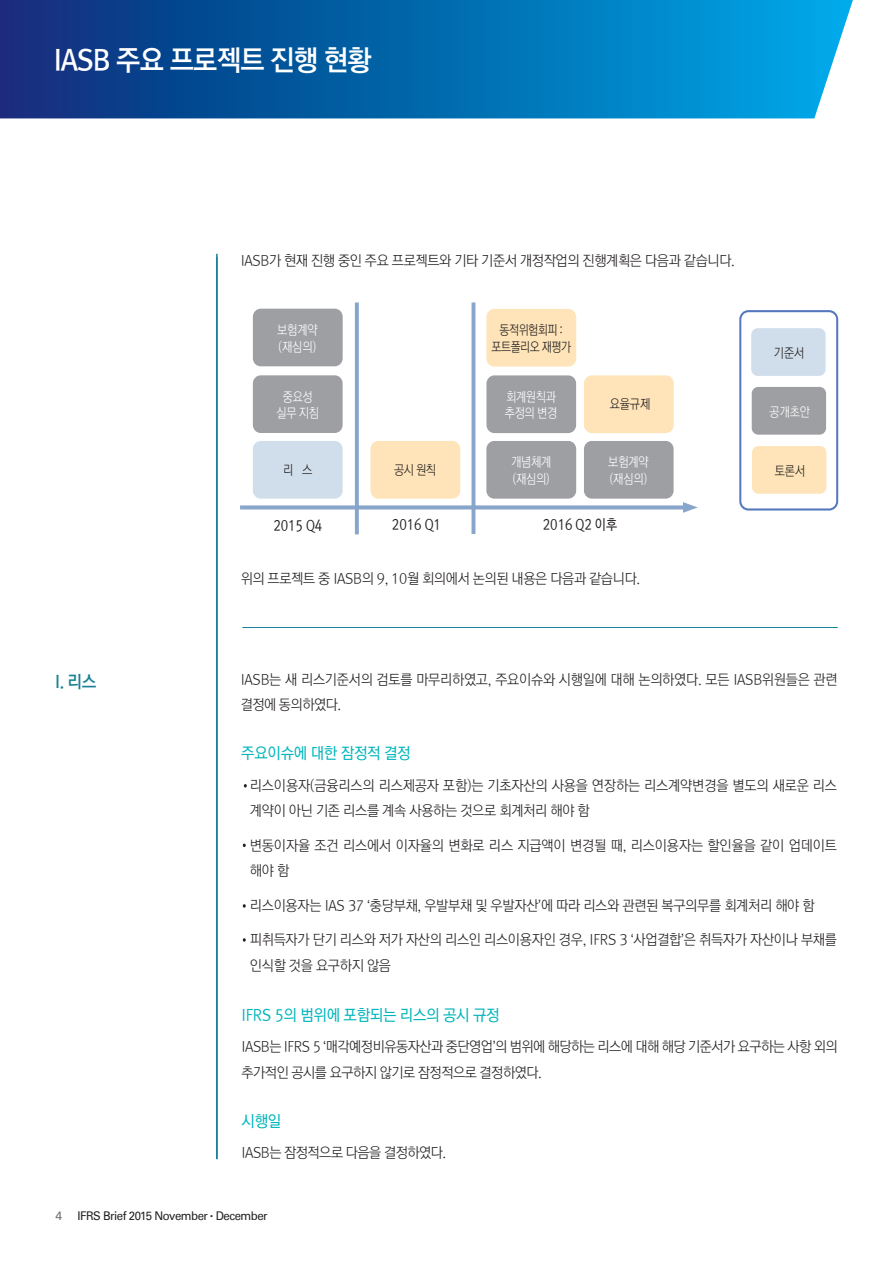
<style>
.page{position:relative;width:893px;height:1263px;background:#fff}
.page>*{position:absolute;margin:0;border:0;box-sizing:border-box;transform-origin:0 0}
.t1{font:28.5px "Rix Go B";letter-spacing:-.03em;color:#fff;scale:.95 1}
.t2{font:17.25px "Rix Go B";color:#1a8196;scale:.95 1}
.t3{font:15.75px "Rix Go M";letter-spacing:-.02em;color:#00b6bc;scale:.95 1}
.t4{font:14.25px/25.5px "Rix Go L";letter-spacing:-.02em;color:#231f20;scale:.95 1}
.t5{font:14.25px "Rix Go M";letter-spacing:-.01em;color:#231f20;scale:.87 1}
.t6{font:13.05px/16.6px "Rix Go L";letter-spacing:-.03em;color:#fff;scale:.87 1}
.t7{font:13.05px "Rix Go L";letter-spacing:-.04em;color:#231f20;scale:.87 1}
.t8{font:13.05px/16.6px "Rix Go L";letter-spacing:-.04em;color:#231f20;text-align:center;scale:.85 1}
.t9{font:12px "Univers 55 Roman";letter-spacing:-.04em;color:#231f20;scale:.95 1}
.t10{font:12px "Univers 55 Roman";color:#6c6d70}
.t11{font:3px "YDIYGO120 KSCPC EUC H";color:#231f20}
.s1{font-family:"Arial"}
</style>
<div class="page">
<hr style="left:216px;top:254px;width:2px;height:905px;background:#1a8196">
<svg style="left:0;top:0;width:853px;height:118px;background:#096baf"></svg>
<div style="left:486px;top:441px;width:90px;height:58px;background:#9d9fa2;border-radius:8px"></div>
<div style="left:486px;top:309px;width:90px;height:58px;background:#fee4b8;border-radius:8px"></div>
<div style="left:584px;top:375px;width:90px;height:58px;background:#fee4b8;border-radius:8px"></div>
<div style="left:253px;top:309px;width:90px;height:57px;background:#9d9fa2;border-radius:8px"></div>
<div style="left:584px;top:441px;width:90px;height:58px;background:#9d9fa2;border-radius:8px"></div>
<div style="left:253px;top:441px;width:90px;height:58px;background:#d0deeb;border-radius:8px"></div>
<div style="left:370px;top:441px;width:90px;height:58px;background:#fee4b8;border-radius:8px"></div>
<div style="left:752px;top:446px;width:74px;height:48px;background:#fee4b8;border-radius:7px"></div>
<svg style="left:240px;top:505px;width:443px;height:4px;background:#94aed1"></svg>
<svg style="left:355px;top:302px;width:4px;height:232px"></svg>
<svg style="left:471px;top:302px;width:4px;height:232px"></svg>
<svg style="left:683px;top:502px;width:15px;height:11px"></svg>
<div style="left:751px;top:328px;width:75px;height:48px;background:#d0deeb;border-radius:7px"></div>
<div style="left:752px;top:387px;width:74px;height:48px;background:#9d9fa2;border-radius:7px"></div>
<div style="left:253px;top:375px;width:90px;height:58px;background:#9d9fa2;border-radius:8px"></div>
<div style="left:739px;top:310px;width:99px;height:200px;border:2px solid #5679bd;border-radius:8px"></div>
<div style="left:486px;top:375px;width:90px;height:58px;background:#9d9fa2;border-radius:8px"></div>
<hr style="left:242px;top:627px;width:596px;height:1px;background:#1a8196">
<svg style="left:243px;top:904px;width:3px;height:4px"></svg>
<svg style="left:243px;top:938px;width:3px;height:4px"></svg>
<h1 class="t1" style="left:54px;top:43px;width:336px">IASB 주요 프로젝트 진행 현황</h1>
<p class="t2" style="left:55px;top:672px;width:45px">I. 리스</p>
<p class="t4" style="left:241px;top:248px;width:522px">IASB가 현재 진행 중인 주요 프로젝트와 기타 기준서 개정작업의 진행계획은 다음과 같습니다.</p>
<p class="t6" style="left:277px;top:322px;width:48px">보험계약 (재심의)</p>
<p class="t8" style="left:492px;top:322px;width:95px">동적위험회피 : 포트폴리오 재평가</p>
<p class="t6" style="left:277px;top:388px;width:50px;text-align:center">중요성 실무 지침</p>
<p class="t6" style="left:505px;top:388px;width:62px">회계원칙과 추정의 변경</p>
<p class="t7" style="left:610px;top:396px;width:48px">요율규제</p>
<p class="t7" style="left:283px;top:462px;width:35px">리 스</p>
<p class="t7" style="left:394px;top:463px;width:50px">공시 원칙</p>
<p class="t6" style="left:511px;top:454px;width:47px">개념체계 (재심의)</p>
<p class="t6" style="left:608px;top:454px;width:48px">보험계약 (재심의)</p>
<p class="t5" style="left:273px;top:517px;width:58px">2015 Q4</p>
<p class="t5" style="left:392px;top:516px;width:58px">2016 Q1</p>
<p class="t5" style="left:543px;top:516px;width:87px">2016 Q2 이후</p>
<p class="t4" style="left:241px;top:566px;width:422px">위의 프로젝트 중 IASB의 9, 10월 회의에서 논의된 내용은 다음과 같습니다.</p>
<p class="t7" style="left:774px;top:345px;width:36px">기준서</p>
<p class="t6" style="left:770px;top:404px;width:48px">공개초안</p>
<p class="t7" style="left:775px;top:463px;width:36px">토론서</p>
<p class="t4" style="left:241px;top:666px;width:630px">IASB는 새 리스기준서의 검토를 마무리하였고, 주요이슈와 시행일에 대해 논의하였다. 모든 IASB위원들은 관련 결정에 동의하였다.</p>
<p class="t3" style="left:241px;top:743px;width:180px">주요이슈에 대한 잠정적 결정</p>
<p class="t4" style="left:250px;top:773px;width:620px">리스이용자(금융리스의 리스제공자 포함)는 기초자산의 사용을 연장하는 리스계약변경을 별도의 새로운 리스 계약이 아닌 기존 리스를 계속 사용하는 것으로 회계처리 해야 함</p>
<p class="t4" style="left:250px;top:833px;width:620px">변동이자율 조건 리스에서 이자율의 변화로 리스 지급액이 변경될 때, 리스이용자는 할인율을 같이 업데이트 해야 함</p>
<p class="t4" style="left:250px;top:893px;width:596px">리스이용자는 IAS 37 <span class="s1">‘</span>충당부채, 우발부채 및 우발자산<span class="s1">’</span>에 따라 리스와 관련된 복구의무를 회계처리 해야 함</p>
<p class="t4" style="left:250px;top:927px;width:620px">피취득자가 단기 리스와 저가 자산의 리스인 리스이용자인 경우, IFRS 3 <span class="s1">‘</span>사업결합<span class="s1">’</span>은 취득자가 자산이나 부채를 인식할 것을 요구하지 않음</p>
<p class="t3" style="left:242px;top:1005px;width:273px">IFRS 5의 범위에 포함되는 리스의 공시 규정</p>
<p class="t4" style="left:242px;top:1034px;width:629px">IASB는 IFRS 5 <span class="s1">‘</span>매각예정비유동자산과 중단영업<span class="s1">’</span>의 범위에 해당하는 리스에 대해 해당 기준서가 요구하는 사항 외의 추가적인 공시를 요구하지 않기로 잠정적으로 결정하였다.</p>
<p class="t3" style="left:242px;top:1112px;width:43px">시행일</p>
<p class="t4" style="left:242px;top:1140px;width:217px">IASB는 잠정적으로 다음을 결정하였다.</p>
<p class="t10" style="left:56px;top:1209px;width:8px">4</p>
<p class="t9" style="left:78px;top:1209px;width:139px">IFRS Brief 2015 November</p>
<p class="t11" style="left:210px;top:1215px;width:4px">●</p>
<p class="t9" style="left:216px;top:1209px;width:56px">December</p>
</div>
